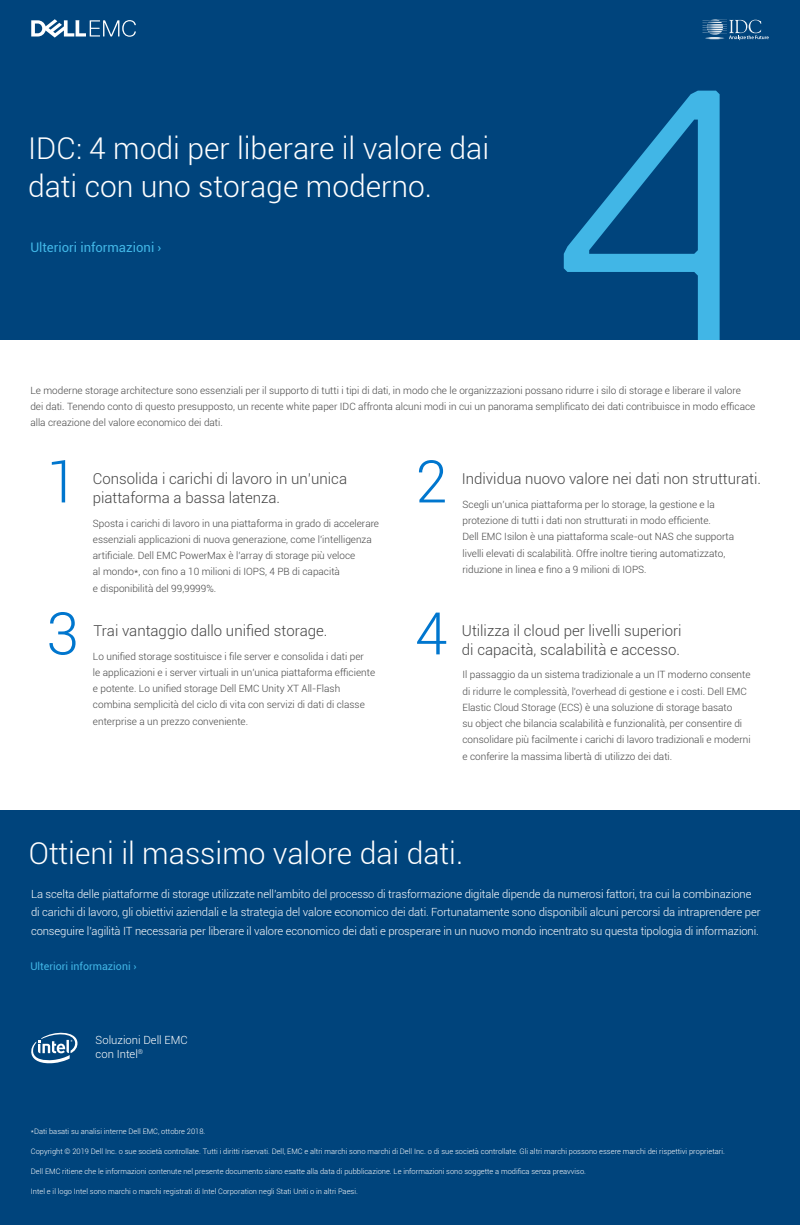
<style>
.page{position:relative;width:800px;height:1225px;background:#fff}
.page>*{position:absolute;margin:0;border:0;box-sizing:border-box;transform-origin:0 0}
.t1{font:300 362.5px "Dell Replica";color:#41b6e6}
.t2{font:300 58.75px "Roboto";color:#0076ce}
.t3{font:300 30px/37.5px "Roboto";color:#fff}
.t4{font:300 15px/18.8px "Roboto";color:#444}
.t5{font:13.12px "Roboto";color:#41b6e6}
.t6{font:300 11.25px/18.8px "Roboto";letter-spacing:-.01em;color:#fff}
.t7{font:10.62px "Roboto";color:#41b6e6}
.t8{font:300 10px/16.2px "Roboto";color:#444}
.t9{font:300 7.5px "Roboto";color:#fff}
</style>
<div class="page">
<div style="left:0;top:0;width:800px;height:1224px;background:#00447c"></div>
<div style="left:0;top:341px;width:800px;height:469px;background:#fff"></div>
<svg style="left:31px;top:1032px;width:47px;height:31px"></svg>
<svg style="left:702px;top:19px;width:67px;height:21px"></svg>
<svg style="left:31px;top:19px;width:105px;height:18px"></svg>
<h3 class="t3" style="left:28px;top:129px;width:463px">IDC: 4 modi per liberare il valore dai dati con uno storage moderno.</h3>
<h3 class="t5" style="left:30px;top:238px;width:133px">Ulteriori informazioni ›</h3>
<h1 class="t1" style="left:557px;top:18px;width:194px">4</h1>
<p class="t8" style="left:30px;top:382px;width:727px">Le moderne storage architecture sono essenziali per il supporto di tutti i tipi di dati, in modo che le organizzazioni possano ridurre i silo di storage e liberare il valore dei dati. Tenendo conto di questo presupposto, un recente white paper IDC affronta alcuni modi in cui un panorama semplificato dei dati contribuisce in modo efficace alla creazione del valore economico dei dati.</p>
<h2 class="t2" style="left:46px;top:441px;width:34px">1</h2>
<h3 class="t4" style="left:93px;top:469px;width:256px">Consolida i carichi di lavoro in un’unica piattaforma a bassa latenza.</h3>
<p class="t8" style="left:93px;top:514px;width:288px">Sposta i carichi di lavoro in una piattaforma in grado di accelerare essenziali applicazioni di nuova generazione, come l’intelligenza artificiale. Dell EMC PowerMax è l’array di storage più veloce<br>al mondo*, con fino a 10 milioni di IOPS, 4 PB di capacità<br>e disponibilità del 99,9999%.</p>
<h2 class="t2" style="left:415px;top:441px;width:34px">2</h2>
<h3 class="t4" style="left:462px;top:469px;width:301px">Individua nuovo valore nei dati non strutturati.</h3>
<p class="t8" style="left:462px;top:495px;width:273px">Scegli un’unica piattaforma per lo storage, la gestione e la protezione di tutti i dati non strutturati in modo efficiente.<br>Dell EMC Isilon è una piattaforma scale-out NAS che supporta livelli elevati di scalabilità. Offre inoltre tiering automatizzato, riduzione in linea e fino a 9 milioni di IOPS.</p>
<h2 class="t2" style="left:46px;top:592px;width:34px">3</h2>
<h2 class="t2" style="left:415px;top:592px;width:34px">4</h2>
<h3 class="t4" style="left:93px;top:620px;width:236px">Trai vantaggio dallo unified storage.</h3>
<h3 class="t4" style="left:462px;top:620px;width:221px">Utilizza il cloud per livelli superiori di capacità, scalabilità e accesso.</h3>
<p class="t8" style="left:93px;top:647px;width:284px">Lo unified storage sostituisce i file server e consolida i dati per<br>le applicazioni e i server virtuali in un’unica piattaforma efficiente e potente. Lo unified storage Dell EMC Unity XT All-Flash combina semplicità del ciclo di vita con servizi di dati di classe enterprise a un prezzo conveniente.</p>
<p class="t8" style="left:462px;top:666px;width:290px">Il passaggio da un sistema tradizionale a un IT moderno consente di ridurre le complessità, l’overhead di gestione e i costi. Dell EMC Elastic Cloud Storage (ECS) è una soluzione di storage basato<br>su object che bilancia scalabilità e funzionalità, per consentire di consolidare più facilmente i carichi di lavoro tradizionali e moderni e conferire la massima libertà di utilizzo dei dati.</p>
<h3 class="t3" style="left:29px;top:833px;width:436px">Ottieni il massimo valore dai dati.</h3>
<p class="t6" style="left:31px;top:883px;width:731px">La scelta delle piattaforme di storage utilizzate nell’ambito del processo di trasformazione digitale dipende da numerosi fattori, tra cui la combinazione di carichi di lavoro, gli obiettivi aziendali e la strategia del valore economico dei dati. Fortunatamente sono disponibili alcuni percorsi da intraprendere per conseguire l’agilità IT necessaria per liberare il valore economico dei dati e prosperare in un nuovo mondo incentrato su questa tipologia di informazioni.</p>
<p class="t7" style="left:30px;top:958px;width:108px">Ulteriori informazioni ›</p>
<p class="t6" style="left:96px;top:1032px;width:94px;line-height:13.5px">Soluzioni Dell EMC con Intel<sup>®</sup></p>
<p class="t9" style="left:31px;top:1126px;width:176px">*Dati basati su analisi interne Dell EMC, ottobre 2018.</p>
<p class="t9" style="left:31px;top:1146px;width:695px">Copyright © 2019 Dell Inc. o sue società controllate. Tutti i diritti riservati. Dell, EMC e altri marchi sono marchi di Dell Inc. o di sue società controllate. Gli altri marchi possono essere marchi dei rispettivi proprietari.</p>
<p class="t9" style="left:31px;top:1166px;width:557px">Dell EMC ritiene che le informazioni contenute nel presente documento siano esatte alla data di pubblicazione. Le informazioni sono soggette a modifica senza preavviso.</p>
<p class="t9" style="left:31px;top:1186px;width:328px">Intel e il logo Intel sono marchi o marchi registrati di Intel Corporation negli Stati Uniti o in altri Paesi.</p>
</div>
